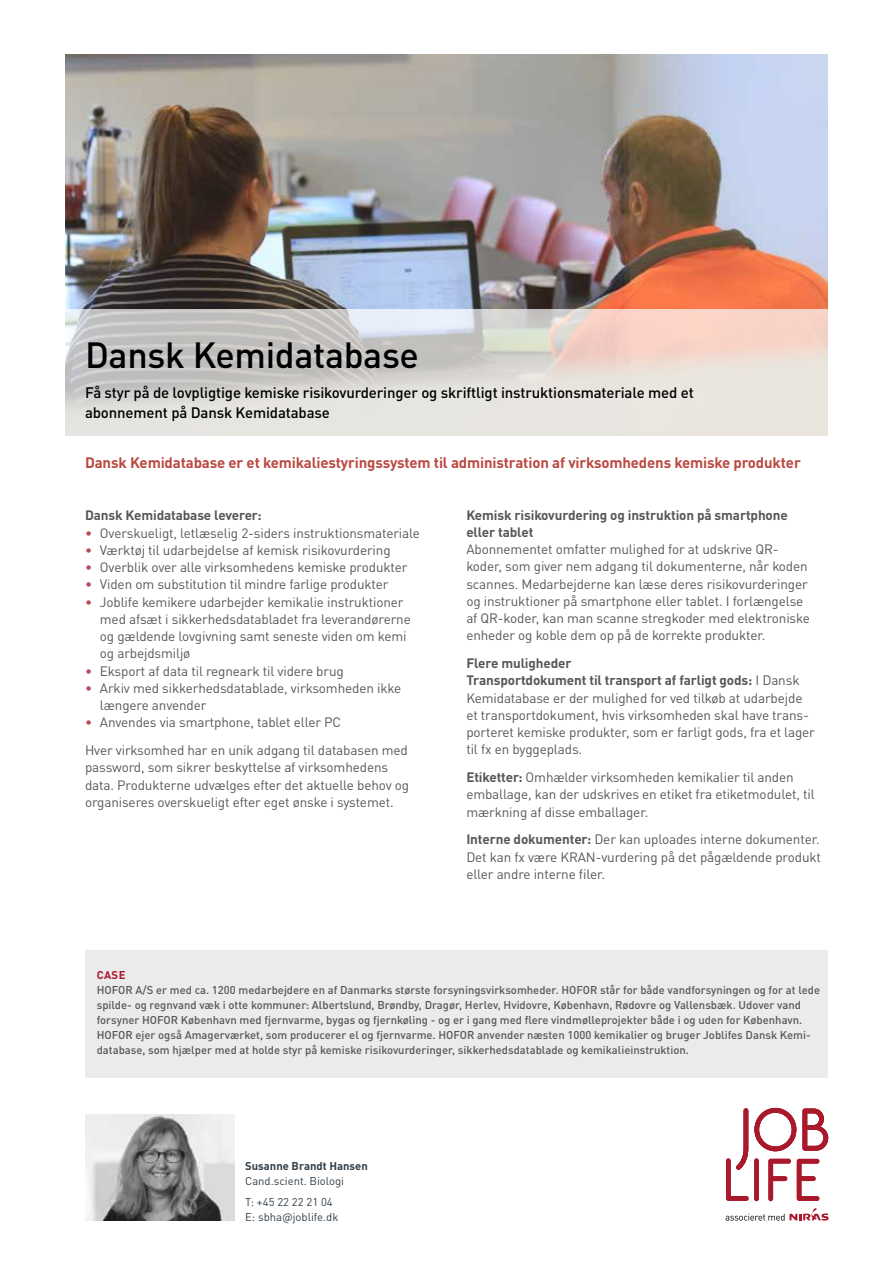
<style>
.page{position:relative;width:893px;height:1263px;background:#fff}
.page>*{position:absolute;margin:0;border:0;box-sizing:border-box;transform-origin:0 0}
.t1{font:500 36px "DINOT";letter-spacing:-.01em;color:#000}
.t2{font:500 15px/19.5px "DINOT";letter-spacing:-.01em;color:#000}
.t3{font:700 15px "DINOT";letter-spacing:-.01em;color:#bb4840}
.t4{font:13.5px/17.2px "DINOT";letter-spacing:-.01em;color:#575756}
.t5{font:700 13.5px/17.2px "DINOT";letter-spacing:-.01em;color:#575756}
.t6{font:500 11.25px/15px "DINOT";color:#575756}
.t7{font:11.25px/21px "DINOT";color:#323e48}
.t8{font:700 11.25px "DINOT";color:#323e48}
.t9{font:700 11.25px "DINOT";color:#aa182c}
.s1{color:#bb4657}
.s2{font-weight:700}
</style>
<div class="page">
<img style="left:66px;top:54px;width:762px;height:255px">
<div style="left:85px;top:950px;width:743px;height:127px;background:#ebebeb"></div>
<svg style="left:85px;top:1114px;width:149px;height:107px;background:#ababab"></svg>
<svg style="left:726px;top:1108px;width:102px;height:93px"></svg>
<svg style="left:726px;top:1208px;width:102px;height:13px"></svg>
<svg style="left:65px;top:309px;width:763px;height:127px;background:#ded7d2"></svg>
<h1 class="t1" style="left:85px;top:327px;width:335px">Dansk Kemidatabase</h1>
<p class="t2" style="left:85px;top:382px;width:610px">Få styr på de lovpligtige kemiske risikovurderinger og skriftligt instruktionsmateriale med et abonnement på Dansk Kemidatabase</p>
<p class="t3" style="left:85px;top:453px;width:717px">Dansk Kemidatabase er et kemikaliestyringssystem til administration af virksomhedens kemiske produkter</p>
<p class="t5" style="left:85px;top:506px;width:178px">Dansk Kemidatabase leverer:</p>
<p class="t4" style="left:85px;top:524px;width:336px"><span class="s1">•</span> Overskueligt, letlæselig 2-siders instruktionsmateriale</p>
<p class="t4" style="left:85px;top:541px;width:307px"><span class="s1">•</span> Værktøj til udarbejdelse af kemisk risikovurdering</p>
<p class="t4" style="left:85px;top:558px;width:324px"><span class="s1">•</span> Overblik over alle virksomhedens kemiske produkter</p>
<p class="t4" style="left:85px;top:576px;width:305px"><span class="s1">•</span> Viden om substitution til mindre farlige produkter</p>
<p class="t4" style="left:100px;top:593px;width:312px;text-indent:-15px"><span class="s1">•</span> Joblife kemikere udarbejder kemikalie instruktioner med afsæt i sikkerhedsdatabladet fra leverandørerne og gældende lovgivning samt seneste viden om kemi og arbejdsmiljø</p>
<p class="t4" style="left:85px;top:662px;width:260px"><span class="s1">•</span> Eksport af data til regneark til videre brug</p>
<p class="t4" style="left:100px;top:679px;width:303px;text-indent:-15px"><span class="s1">•</span> Arkiv med sikkerhedsdatablade, virksomheden ikke længere anvender</p>
<p class="t4" style="left:85px;top:708px;width:324px;line-height:27.8px"><span class="s1">•</span> Anvendes via smartphone, tablet eller PC<br>Hver virksomhed har en unik adgang til databasen med</p>
<p class="t4" style="left:85px;top:759px;width:326px">password, som sikrer beskyttelse af virksomhedens data. Produkterne udvælges efter det aktuelle behov og organiseres overskueligt efter eget ønske i systemet.</p>
<p class="t5" style="left:466px;top:506px;width:323px">Kemisk risikovurdering og instruktion på smartphone eller tablet</p>
<p class="t4" style="left:466px;top:540px;width:345px">Abonnementet omfatter mulighed for at udskrive QR&shy;koder, som giver nem adgang til dokumenterne, når koden scannes. Medarbejderne kan læse deres risikovurderinger og instruktioner på smartphone eller tablet. I forlængelse af QR-koder, kan man scanne stregkoder med elektroniske enheder og koble dem op på de korrekte produkter.</p>
<p class="t4" style="left:466px;top:654px;width:350px"><span class="s2">Flere muligheder<br>Transportdokument til transport af farligt gods:</span> I Dansk Kemidatabase er der mulighed for ved tilkøb at udarbejde et transportdokument, hvis virksomheden skal have trans&shy;porteret kemiske produkter, som er farligt gods, fra et lager til fx en byggeplads.</p>
<p class="t4" style="left:466px;top:768px;width:350px"><span class="s2">Etiketter:</span> Omhælder virksomheden kemikalier til anden emballage, kan der udskrives en etiket fra etiketmodulet, til mærkning af disse emballager.</p>
<p class="t4" style="left:466px;top:831px;width:356px;text-align:justify"><span class="s2">Interne dokumenter:</span> Der kan uploades interne dokumenter.<br>Det kan fx være KRAN-vurdering på det pågældende produkt eller andre interne filer.</p>
<p class="t9" style="left:97px;top:967px;width:30px">CASE</p>
<p class="t6" style="left:97px;top:981px;width:725px">HOFOR A/S er med ca. 1200 medarbejdere en af Danmarks største forsyningsvirksomheder. HOFOR står for både vandforsyningen og for at lede spilde- og regnvand væk i otte kommuner: Albertslund, Brøndby, Dragør, Herlev, Hvidovre, København, Rødovre og Vallensbæk. Udover vand forsyner HOFOR København med fjernvarme, bygas og fjernkøling - og er i gang med flere vindmølleprojekter både i og uden for København.<br>HOFOR ejer også Amagerværket, som producerer el og fjernvarme. HOFOR anvender næsten 1000 kemikalier og bruger Joblifes Dansk Kemi&shy;database, som hjælper med at holde styr på kemiske risikovurderinger, sikkerhedsdatablade og kemikalieinstruktion.</p>
<p class="t8" style="left:245px;top:1158px;width:124px">Susanne Brandt Hansen</p>
<p class="t7" style="left:245px;top:1170px;width:100px">Cand.scient. Biologi<br>T: +45 22 22 21 04</p>
<p class="t7" style="left:245px;top:1206px;width:95px">E: sbha@joblife.dk</p>
</div>
